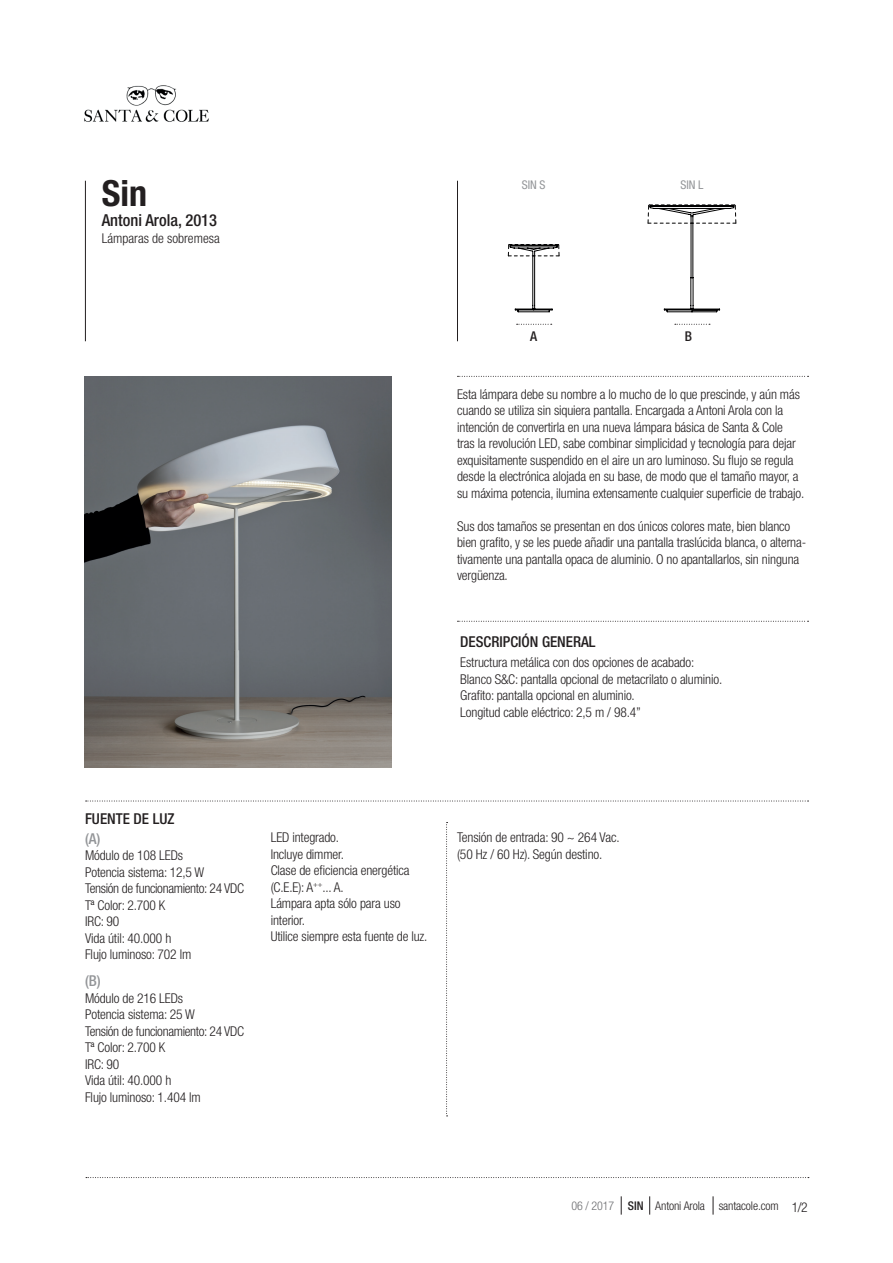
<style>
.page{position:relative;width:893px;height:1263px;background:#fff}
.page>*{position:absolute;margin:0;border:0;box-sizing:border-box;transform-origin:0 0}
.t1{font:700 condensed 36px "Helvetica Neue LT Std";color:#231f20}
.t2{font:500 condensed 16.5px "Helvetica Neue LT Std";color:#231f20}
.t3{font:500 condensed 15px "Helvetica Neue LT Std";color:#231f20}
.t4{font:500 condensed 15px "Helvetica Neue LT Std";color:#939598}
.t5{font:300 condensed 13.5px/16.5px "Helvetica Neue LT Std";letter-spacing:-.01em;color:#231f20}
.t6{font:500 condensed 13.5px "Helvetica Neue LT Std";color:#231f20}
.t7{font:300 condensed 12px "Helvetica Neue LT Std";letter-spacing:-.01em;color:#231f20}
.t8{font:condensed 12px "Helvetica Neue LT Std";letter-spacing:-.01em;color:#939598}
.s1{color:#6c6d70}
.s2{font-weight:500}
.s3{font-size:13.5px}
</style>
<div class="page">
<hr style="left:457px;top:181px;width:1px;height:160px;background:#231f20">
<hr style="left:85px;top:181px;width:1px;height:160px;background:#231f20">
<img style="left:85px;top:377px;width:306px;height:390px">
<svg style="left:457px;top:376px;width:351px;height:1px"></svg>
<svg style="left:457px;top:621px;width:351px;height:1px"></svg>
<svg style="left:86px;top:801px;width:722px;height:1px"></svg>
<svg style="left:446px;top:822px;width:2px;height:294px"></svg>
<svg style="left:86px;top:1177px;width:723px;height:1px"></svg>
<svg style="left:713px;top:1196px;width:1px;height:18px"></svg>
<svg style="left:649px;top:1196px;width:1px;height:18px"></svg>
<svg style="left:621px;top:1196px;width:1px;height:18px"></svg>
<img style="left:84px;top:85px;width:125px;height:37px">
<svg style="left:517px;top:324px;width:35px;height:1px"></svg>
<svg style="left:675px;top:324px;width:35px;height:1px"></svg>
<svg style="left:648px;top:204px;width:88px;height:108px"></svg>
<svg style="left:508px;top:244px;width:51px;height:68px"></svg>
<h1 class="t1" style="left:102px;top:172px;width:47px">Sin</h1>
<p class="t2" style="left:102px;top:211px;width:117px">Antoni Arola, 2013</p>
<p class="t5" style="left:102px;top:230px;width:120px">Lámparas de sobremesa</p>
<p class="t8" style="left:522px;top:178px;width:25px">SIN S</p>
<p class="t8" style="left:680px;top:178px;width:24px">SIN L</p>
<p class="t6" style="left:530px;top:328px;width:9px">A</p>
<p class="t6" style="left:685px;top:328px;width:9px">B</p>
<p class="t5" style="left:457px;top:386px;width:349px">Esta lámpara debe su nombre a lo mucho de lo que prescinde, y aún más cuando se utiliza sin siquiera pantalla. Encargada a Antoni Arola con la intención de convertirla en una nueva lámpara básica de Santa &amp; Cole<br>tras la revolución LED, sabe combinar simplicidad y tecnología para dejar exquisitamente suspendido en el aire un aro luminoso. Su flujo se regula desde la electrónica alojada en su base, de modo que el tamaño mayor, a su máxima potencia, ilumina extensamente cualquier superficie de trabajo.</p>
<p class="t5" style="left:457px;top:518px;width:351px">Sus dos tamaños se presentan en dos únicos colores mate, bien blanco bien grafito, y se les puede añadir una pantalla traslúcida blanca, o alterna&shy;tivamente una pantalla opaca de aluminio. O no apantallarlos, sin ninguna vergüenza.</p>
<p class="t3" style="left:460px;top:633px;width:137px">DESCRIPCIÓN GENERAL</p>
<p class="t5" style="left:460px;top:654px;width:264px">Estructura metálica con dos opciones de acabado:<br>Blanco S&amp;C: pantalla opcional de metacrilato o aluminio.<br>Grafito: pantalla opcional en aluminio.<br>Longitud cable eléctrico: 2,5 m / 98.4”</p>
<p class="t3" style="left:85px;top:809px;width:91px">FUENTE DE LUZ</p>
<p class="t4" style="left:85px;top:829px;width:17px">(A)</p>
<p class="t5" style="left:85px;top:847px;width:161px">Módulo de 108 LEDs<br>Potencia sistema: 12,5 W<br>Tensión de funcionamiento: 24 VDC<br>Tª Color: 2.700 K<br>IRC: 90<br>Vida útil: 40.000 h<br>Flujo luminoso: 702 lm</p>
<p class="t4" style="left:85px;top:972px;width:17px">(B)</p>
<p class="t5" style="left:85px;top:989px;width:161px">Módulo de 216 LEDs<br>Potencia sistema: 25 W<br>Tensión de funcionamiento: 24 VDC<br>Tª Color: 2.700 K<br>IRC: 90<br>Vida útil: 40.000 h<br>Flujo luminoso: 1.404 lm</p>
<p class="t5" style="left:271px;top:829px;width:158px">LED integrado.<br>Incluye dimmer.<br>Clase de eficiencia energética (C.E.E): A<sup>++</sup>... A.<br>Lámpara apta sólo para uso interior.<br>Utilice siempre esta fuente de luz.</p>
<p class="t5" style="left:457px;top:829px;width:164px">Tensión de entrada: 90 ~ 264 Vac. (50 Hz / 60 Hz). Según destino.</p>
<p class="t7" style="left:572px;top:1199px;width:237px"><span class="s1">06 / 2017</span> <span class="s2">SIN</span> Antoni Arola santacole.com <span class="s3">1/2</span></p>
</div>
